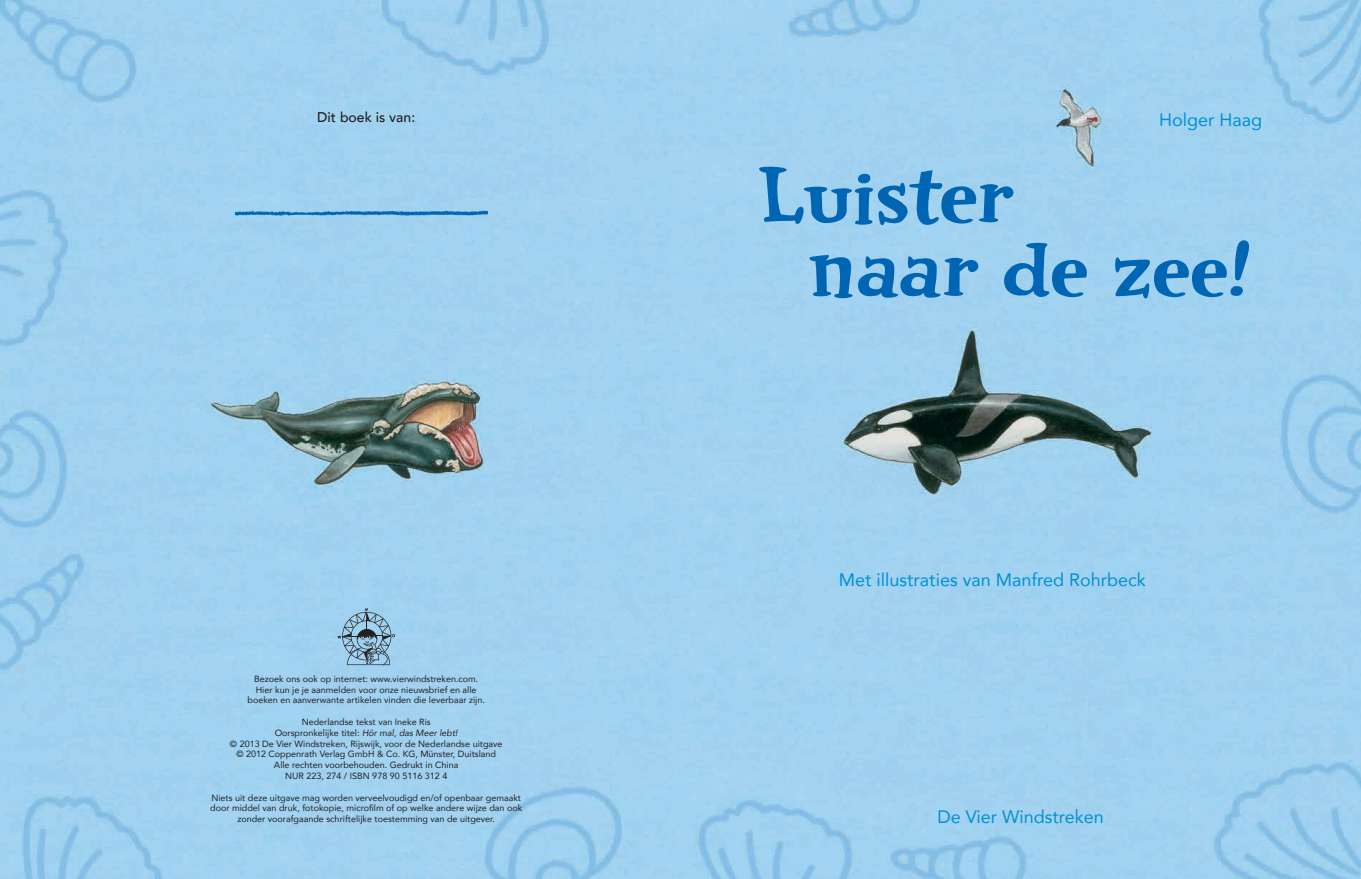
<style>
.page{position:relative;width:1361px;height:879px;background:#a0d3f1}
.page>*{position:absolute;margin:0;border:0;box-sizing:border-box;transform-origin:0 0}
.t1{font:66.2px/73.6px "CC Cheese And Crackers";letter-spacing:.01em;color:#0066b3}
.t2{font:18px "Avenir";color:#0090d5}
.t3{font:500 14px "Avenir";color:#231f20}
.t4{font:9px/10.8px "Avenir";color:#231f20;text-align:center}
.s1{font-style:italic}
</style>
<div class="page">
<img style="left:235px;top:208px;width:253px;height:10px">
<svg style="left:337px;top:608px;width:58px;height:57px;background:#85abc3"></svg>
<p class="t3" style="left:317px;top:105px;width:100px">Dit boek is van:</p>
<p class="t4" style="left:248px;top:673px;width:239px">Bezoek ons ook op internet: www.vierwindstreken.com.<br>Hier kun je je aanmelden voor onze nieuwsbrief en alle boeken en aanverwante artikelen vinden die leverbaar zijn.</p>
<p class="t4" style="left:230px;top:716px;width:274px">Nederlandse tekst van Ineke Ris<br>Oorspronkelijke titel: <span class="s1">Hör mal, das Meer lebt!<br></span>© 2013 De Vier Windstreken, Rijswijk, voor de Nederlandse uitgave © 2012 Coppenrath Verlag GmbH &amp; Co. KG, Münster, Duitsland Alle rechten voorbehouden. Gedrukt in China<br>NUR 223, 274 / ISBN 978 90 5116 312 4</p>
<p class="t4" style="left:210px;top:792px;width:313px">Niets uit deze uitgave mag worden verveelvoudigd en/of openbaar gemaakt door middel van druk, fotokopie, microfilm of op welke andere wijze dan ook zonder voorafgaande schriftelijke toestemming van de uitgever.</p>
<p class="t2" style="left:1159px;top:105px;width:105px">Holger Haag</p>
<p class="t1" style="left:810px;top:162px;width:443px;text-indent:-50px">Luister<br>naar de zee!</p>
<p class="t2" style="left:839px;top:565px;width:308px">Met illustraties van Manfred Rohrbeck</p>
<p class="t2" style="left:937px;top:802px;width:168px">De Vier Windstreken</p>
</div>
